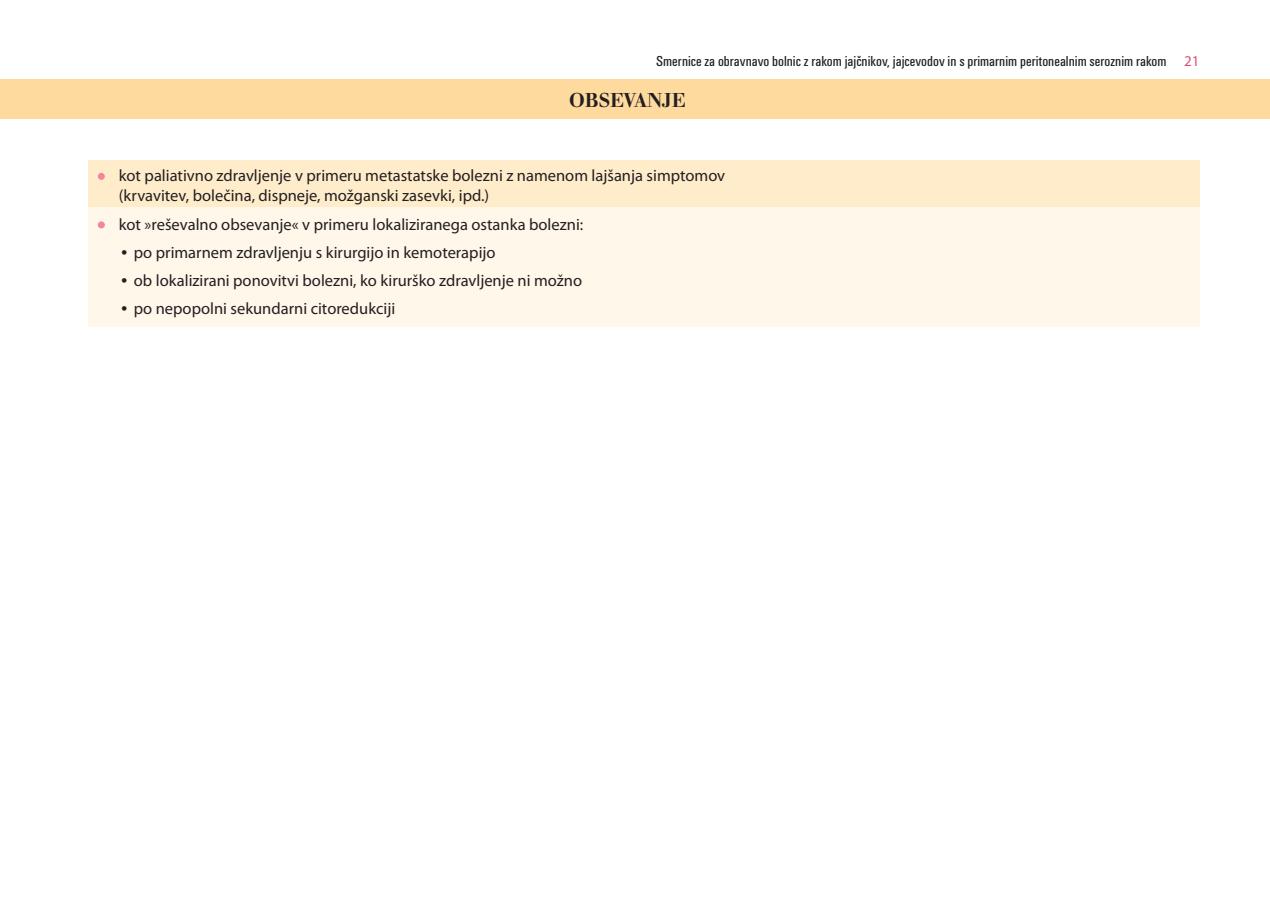
<style>
.page{position:relative;width:1270px;height:903px;background:#fff}
.page>*{position:absolute;margin:0;border:0;box-sizing:border-box;transform-origin:0 0}
.t1{font:500 21px "Walbaum Buc TEE";color:#231f20}
.t2{font:16.5px/19.5px "Myriad Pro";color:#231f20}
.t3{font:condensed 15px "Unitus TEE";color:#231f20}
.s1{font-family:"Myriad Pro";font-stretch:normal;color:#d95172}
.s2{font-family:"Nimbus San DEE"}
</style>
<div class="page">
<div style="left:88px;top:160px;width:1111px;height:47px;background:#feeccb"></div>
<div style="left:88px;top:207px;width:1111px;height:120px;background:#fef7ea"></div>
<div style="left:0;top:80px;width:1269px;height:39px;background:#feda9e"></div>
<div style="left:98px;top:173px;width:7px;height:7px;background:#f3869a;border-radius:50%"></div>
<div style="left:98px;top:221px;width:7px;height:7px;background:#f3869a;border-radius:50%"></div>
<p class="t3" style="left:656px;top:53px;width:545px">Smernice za obravnavo bolnic z rakom jajčnikov, jajcevodov in s primarnim peritonealnim seroznim rakom <span class="s1">21</span></p>
<p class="t1" style="left:569px;top:89px;width:118px">OBSEVANJE</p>
<p class="t2" style="left:119px;top:166px;width:608px">kot paliativno zdravljenje v primeru metastatske bolezni z namenom lajšanja simptomov (krvavitev, bolečina, dispneje, možganski zasevki, ipd.)</p>
<p class="t2" style="left:119px;top:214px;width:466px">kot »reševalno obsevanje« v primeru lokaliziranega ostanka bolezni:</p>
<p class="t2" style="left:119px;top:242px;width:378px"><span class="s2">•</span> po primarnem zdravljenju s kirurgijo in kemoterapijo</p>
<p class="t2" style="left:119px;top:270px;width:465px"><span class="s2">•</span> ob lokalizirani ponovitvi bolezni, ko kirurško zdravljenje ni možno</p>
<p class="t2" style="left:119px;top:298px;width:278px"><span class="s2">•</span> po nepopolni sekundarni citoredukciji</p>
</div>
